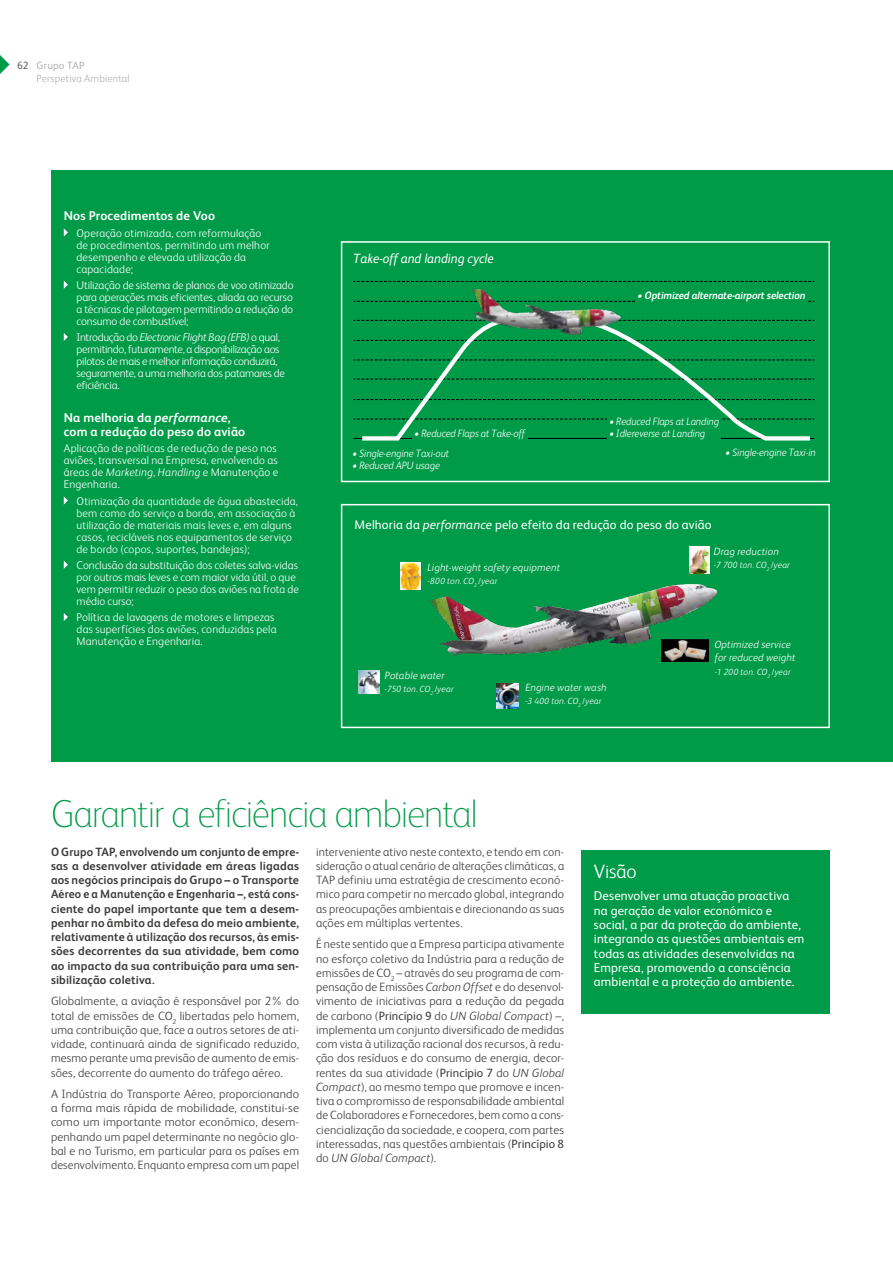
<style>
.page{position:relative;width:893px;height:1263px;background:#fff}
.page>*{position:absolute;margin:0;border:0;box-sizing:border-box;transform-origin:0 0}
.t1{font:100 39px "FS Albert";letter-spacing:-.04em;color:#009b48}
.t2{font:300 19.5px "FS Albert";color:#fff}
.t3{font:italic 13.35px "FS Albert";color:#fff;scale:.95 1}
.t4{font:12.75px/14.2px "FS Albert";letter-spacing:.01em;color:#fff}
.t5{font:700 12.75px/14.2px "FS Albert";letter-spacing:.01em;color:#fff}
.t6{font:300 12px/14.2px "FS Albert";letter-spacing:.015em;color:#3c3c3b;text-align:justify}
.t7{font:700 12px/14.2px "FS Albert";letter-spacing:.01em;color:#3c3c3b;text-align:justify}
.t8{font:300 11.25px/12px "FS Albert";letter-spacing:.01em;color:#fff}
.t9{font:300 11.25px/12px "FS Albert";letter-spacing:-.02em;color:#fff}
.t10{font:italic 300 10.65px "FS Albert";letter-spacing:-.01em;color:#fff;scale:.95 1}
.t11{font:italic 700 10.65px "FS Albert";letter-spacing:-.01em;color:#fff;scale:.95 1}
.t12{font:italic 300 10.5px/13.5px "FS Albert";letter-spacing:.015em;color:#fff}
.t13{font:300 10.5px/13.4px "FS Albert";letter-spacing:.015em;color:#b3b2b2}
.t14{font:italic 300 9px "FS Albert";letter-spacing:.015em;color:#fff}
.s1{color:#3c3c3b}
.s2{font-weight:400}
.s3{font-style:italic}
.s4{font-style:normal}
</style>
<div class="page">
<svg style="left:0;top:55px;width:10px;height:19px"></svg>
<div style="left:51px;top:170px;width:842px;height:591px;background:#009b48"></div>
<div style="left:581px;top:850px;width:248px;height:164px;background:#009b48"></div>
<svg style="left:64px;top:228px;width:4px;height:9px"></svg>
<svg style="left:64px;top:281px;width:4px;height:8px"></svg>
<svg style="left:64px;top:333px;width:4px;height:8px"></svg>
<svg style="left:64px;top:496px;width:4px;height:9px"></svg>
<svg style="left:64px;top:561px;width:4px;height:8px"></svg>
<svg style="left:64px;top:613px;width:4px;height:8px"></svg>
<svg style="left:354px;top:281px;width:460px;height:1px"></svg>
<svg style="left:354px;top:301px;width:460px;height:1px"></svg>
<hr style="left:354px;top:438px;width:460px;height:1px;background:#000">
<svg style="left:358px;top:319px;width:456px;height:122px"></svg>
<div style="left:635px;top:288px;width:172px;height:17px;background:#009b48"></div>
<div style="left:412px;top:425px;width:116px;height:15px;background:#009b48"></div>
<div style="left:607px;top:414px;width:114px;height:26px;background:#009b48"></div>
<div style="left:341px;top:504px;width:489px;height:224px;border:2px solid #fff"></div>
<img style="left:430px;top:546px;width:288px;height:163px">
<img style="left:496px;top:683px;width:23px;height:25px">
<img style="left:358px;top:670px;width:21px;height:24px">
<img style="left:401px;top:563px;width:19px;height:27px">
<img style="left:690px;top:546px;width:19px;height:27px">
<img style="left:662px;top:639px;width:47px;height:22px">
<img style="left:456px;top:281px;width:176px;height:102px">
<div style="left:341px;top:241px;width:489px;height:241px;border:2px solid #fff"></div>
<p class="t13" style="left:37px;top:58px;width:95px;text-indent:-19px"><span class="s1">62</span> <span class="s2">Grupo TAP<br></span>Perspetiva Ambiental</p>
<p class="t5" style="left:64px;top:209px;width:153px">Nos Procedimentos de Voo</p>
<p class="t8" style="left:77px;top:227px;width:195px;text-indent:-9px">O peração otimizada, com reformulação de procedimentos, permitindo um melhor desempenho e elevada utilização da capacidade;</p>
<p class="t8" style="left:77px;top:279px;width:219px;text-align:justify;text-indent:-9px">Utilização de sistema de planos de voo otimizado para operações mais eficientes, aliada ao recurso a técnicas de pilotagem permitindo a redução do consumo de combustível;</p>
<p class="t9" style="left:77px;top:331px;width:210px">Introdução do <span class="s3">Electronic Flight Bag (EFB)</span> o qual, permitindo, futuramente, a disponibilização aos pilotos de mais e melhor informação conduzirá, seguramente, a uma melhoria dos patamares de eficiência.</p>
<p class="t5" style="left:64px;top:410px;width:183px">Na melhoria da <span class="s3">performance</span>, com a redução do peso do avião</p>
<p class="t8" style="left:64px;top:442px;width:216px">Aplicação de políticas de redução de peso nos aviões, transversal na Empresa, envolvendo as áreas de <span class="s3">Marketing</span>, <span class="s3">Handling</span> e Manutenção e Engenharia.</p>
<p class="t8" style="left:77px;top:495px;width:223px;text-indent:-9px">Otimização da quantidade de água abastecida, bem como do serviço a bordo, em associação à utilização de materiais mais leves e, em alguns casos, recicláveis nos equipamentos de serviço de bordo (copos, suportes, bandejas);</p>
<p class="t8" style="left:77px;top:559px;width:224px">Conclusão da substituição dos coletes salva-vidas por outros mais leves e com maior vida útil, o que vem permitir reduzir o peso dos aviões na frota de médio curso;</p>
<p class="t8" style="left:77px;top:611px;width:201px">Política de lavagens de motores e limpezas das superfícies dos aviões, conduzidas pela<br>Manutenção e Engenharia.</p>
<p class="t3" style="left:354px;top:251px;width:149px">Take-off and landing cycle</p>
<p class="t10" style="left:415px;top:427px;width:118px">• Reduced Flaps at Take-off</p>
<p class="t10" style="left:353px;top:447px;width:103px">• Single-engine Taxi-out</p>
<p class="t10" style="left:353px;top:459px;width:93px">• Reduced APU usage</p>
<p class="t11" style="left:638px;top:289px;width:178px">• Optimized alternate-airport selection</p>
<p class="t10" style="left:609px;top:416px;width:117px">• Reduced Flaps at Landing</p>
<p class="t10" style="left:609px;top:428px;width:102px">• Idlereverse at Landing</p>
<p class="t10" style="left:725px;top:447px;width:97px">• Single-engine Taxi-in</p>
<p class="t4" style="left:355px;top:517px;width:358px">Melhoria da <span class="s3">performance</span> pelo efeito da redução do peso do avião</p>
<p class="t12" style="left:427px;top:560px;width:134px">Light-weight safety equipment</p>
<p class="t14" style="left:427px;top:576px;width:72px">-800 ton. CO<sub>2</sub> <span class="s4">/</span>year</p>
<p class="t12" style="left:385px;top:669px;width:61px">Potable water</p>
<p class="t14" style="left:385px;top:684px;width:70px">-750 ton. CO<sub>2</sub> <span class="s4">/</span>year</p>
<p class="t12" style="left:525px;top:680px;width:83px">Engine water wash</p>
<p class="t14" style="left:525px;top:696px;width:78px">-3 400 ton. CO<sub>2</sub> <span class="s4">/</span>year</p>
<p class="t12" style="left:714px;top:544px;width:66px">Drag reduction</p>
<p class="t14" style="left:714px;top:560px;width:77px">-7 700 ton. CO<sub>2</sub> <span class="s4">/</span>year</p>
<p class="t12" style="left:715px;top:637px;width:82px">Optimized service for reduced weight</p>
<p class="t14" style="left:715px;top:666px;width:77px">-1 200 ton. CO<sub>2</sub> <span class="s4">/</span>year</p>
<h1 class="t1" style="left:51px;top:792px;width:428px">Garantir a eficiência ambiental</h1>
<p class="t6" style="left:316px;top:844px;width:250px">interveniente ativo neste contexto, e tendo em con&shy;sideração o atual cenário de alterações climáticas, a TAP definiu uma estratégia de crescimento econó&shy;mico para competir no mercado global, integrando as preocupações ambientais e direcionando as suas ações em múltiplas vertentes.</p>
<p class="t6" style="left:316px;top:937px;width:250px">É neste sentido que a Empresa participa ativamente no esforço coletivo da Indústria para a redução de emissões de CO<sub>2</sub> – através do seu programa de com&shy;pensação de Emissões <span class="s3">Carbon Offset</span> e do desenvol&shy;vimento de iniciativas para a redução da pegada de carbono (<span class="s2">Princípio 9</span> do <span class="s3">UN Global Compact</span>) –, implementa um conjunto diversificado de medidas com vista à utilização racional dos recursos, à redu&shy;ção dos resíduos e do consumo de energia, decor&shy;rentes da sua atividade (<span class="s2">Princípio 7</span> do <span class="s3">UN Global Compact</span>), ao mesmo tempo que promove e incen&shy;tiva o compromisso de responsabilidade ambiental de Colaboradores e Fornecedores, bem como a cons&shy;ciencialização da sociedade, e coopera, com partes interessadas, nas questões ambientais (<span class="s2">Princípio 8 </span>do <span class="s3">UN Global Compact</span>).</p>
<p class="t7" style="left:51px;top:844px;width:250px">O Grupo TAP, envolvendo um conjunto de empre&shy;sas a desenvolver atividade em áreas ligadas aos negócios principais do Grupo – o Transporte Aéreo e a Manutenção e Engenharia –, está cons&shy;ciente do papel importante que tem a desem&shy;penhar no âmbito da defesa do meio ambiente, relativamente à utilização dos recursos, às emis&shy;sões decorrentes da sua atividade, bem como ao impacto da sua contribuição para uma sen&shy;sibilização coletiva.</p>
<p class="t6" style="left:51px;top:994px;width:250px">Globalmente, a aviação é responsável por 2% do total de emissões de CO<sub>2</sub> libertadas pelo homem, uma contribuição que, face a outros setores de ati&shy;vidade, continuará ainda de significado reduzido, mesmo perante uma previsão de aumento de emis&shy;sões, decorrente do aumento do tráfego aéreo.</p>
<p class="t6" style="left:51px;top:1087px;width:250px">A Indústria do Transporte Aéreo, proporcionando a forma mais rápida de mobilidade, constitui-se como um importante motor económico, desem&shy;penhando um papel determinante no negócio glo&shy;bal e no Turismo, em particular para os países em desenvolvimento. Enquanto empresa com um papel</p>
<h2 class="t2" style="left:594px;top:860px;width:44px">Visão</h2>
<p class="t4" style="left:594px;top:889px;width:212px">Desenvolver uma atuação proactiva na geração de valor económico e social, a par da proteção do ambiente, integrando as questões ambientais em todas as atividades desenvolvidas na Empresa, promovendo a consciência ambiental e a proteção do ambiente.</p>
</div>
